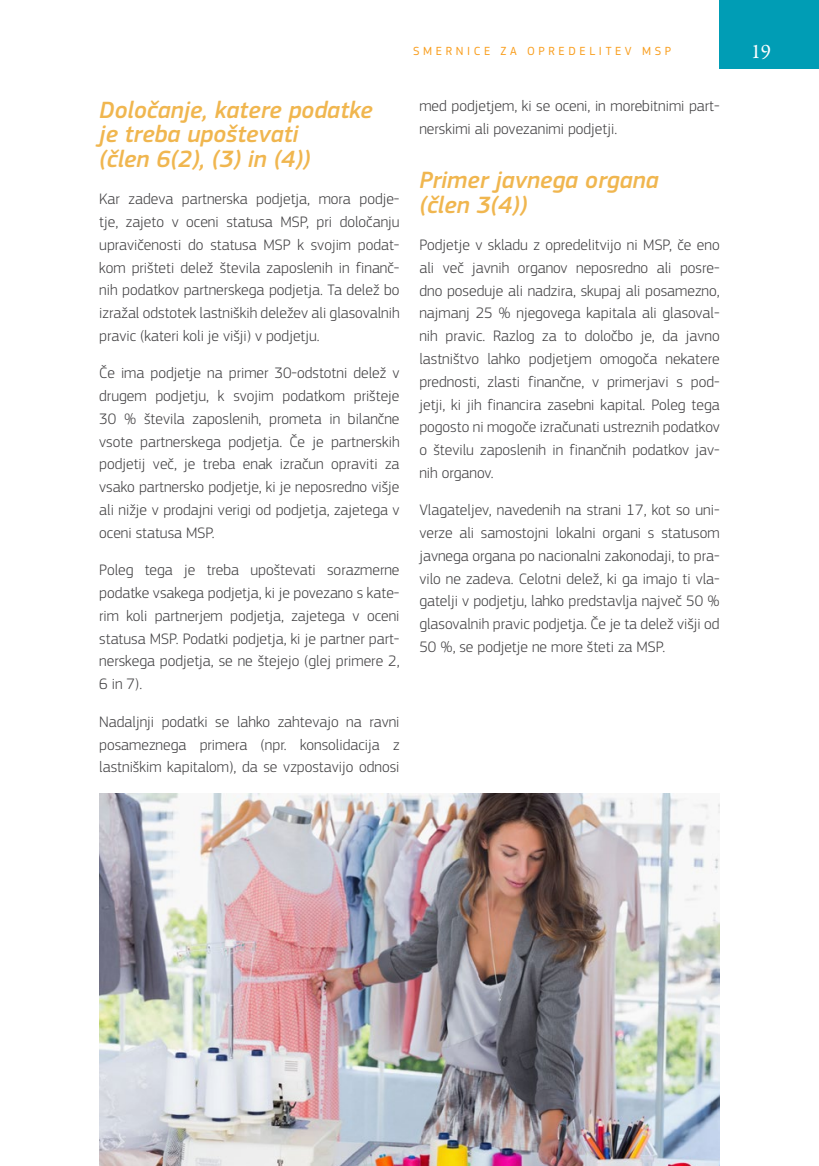
<style>
.page{position:relative;width:819px;height:1166px;background:#fff}
.page>*{position:absolute;margin:0;border:0;box-sizing:border-box;transform-origin:0 0}
.title_2_orange{font:italic 500 24.5px/24.5px "EC Square Sans Pro";color:#f0b64f}
.t1{font:21px "Garamond Premr Pro";color:#fff}
.body{font:300 15.75px/22.8px "EC Square Sans Pro";color:#414042;text-align:justify}
.t2{font:12.25px "EC Square Sans Pro";letter-spacing:.295em;color:#f99d1c}
</style>
<div class="page">
<div style="left:719px;top:0;width:100px;height:68px;background:#009db5"></div>
<img style="left:99px;top:794px;width:620px;height:372px">
<p class="t2" style="left:413px;top:44px;width:33px">SMERNICE</p>
<p class="t2" style="left:500px;top:44px;width:49px">ZA OPREDELITE</p>
<p class="t2" style="left:625px;top:44px;width:48px">V MSP</p>
<h2 class="t1" style="left:750px;top:39px;width:22px">19</h2>
<p class="title_2_orange" style="left:99px;top:98px;width:275px">Določanje, katere podatke je treba upoštevati<br>(člen 6(2), (3) in (4))</p>
<p class="body" style="left:99px;top:188px;width:302px">Kar zadeva partnerska podjetja, mora podje&shy;tje, zajeto v oceni statusa MSP, pri določanju upravičenosti do statusa MSP k svojim podat&shy;kom prišteti delež števila zaposlenih in finanč&shy;nih podatkov partnerskega podjetja. Ta delež bo izražal odstotek lastniških deležev ali glasovalnih pravic (kateri koli je višji) v podjetju.</p>
<p class="body" style="left:99px;top:362px;width:302px">Če ima podjetje na primer 30-odstotni delež v drugem podjetju, k svojim podatkom prišteje 30 % števila zaposlenih, prometa in bilančne vsote partnerskega podjetja. Če je partnerskih podjetij več, je treba enak izračun opraviti za vsako partnersko podjetje, ki je neposredno višje ali nižje v prodajni verigi od podjetja, zajetega v oceni statusa MSP.</p>
<p class="body" style="left:99px;top:559px;width:302px">Poleg tega je treba upoštevati sorazmerne podatke vsakega podjetja, ki je povezano s kate&shy;rim koli partnerjem podjetja, zajetega v oceni statusa MSP. Podatki podjetja, ki je partner part&shy;nerskega podjetja, se ne štejejo (glej primere 2, 6 in 7).</p>
<p class="body" style="left:99px;top:710px;width:302px">Nadaljnji podatki se lahko zahtevajo na ravni posameznega primera (npr. konsolidacija z lastniškim kapitalom), da se vzpostavijo odnosi</p>
<p class="body" style="left:419px;top:94px;width:302px">med podjetjem, ki se oceni, in morebitnimi part&shy;nerskimi ali povezanimi podjetji.</p>
<p class="title_2_orange" style="left:419px;top:168px;width:241px">Primer javnega organa (člen 3(4))</p>
<p class="body" style="left:419px;top:234px;width:302px">Podjetje v skladu z opredelitvijo ni MSP, če eno ali več javnih organov neposredno ali posre&shy;dno poseduje ali nadzira, skupaj ali posamezno, najmanj 25 % njegovega kapitala ali glasoval&shy;nih pravic. Razlog za to določbo je, da javno lastništvo lahko podjetjem omogoča nekatere prednosti, zlasti finančne, v primerjavi s pod&shy;jetji, ki jih financira zasebni kapital. Poleg tega pogosto ni mogoče izračunati ustreznih podatkov o številu zaposlenih in finančnih podatkov jav&shy;nih organov.</p>
<p class="body" style="left:419px;top:499px;width:302px">Vlagateljev, navedenih na strani 17, kot so uni&shy;verze ali samostojni lokalni organi s statusom javnega organa po nacionalni zakonodaji, to pra&shy;vilo ne zadeva. Celotni delež, ki ga imajo ti vla&shy;gatelji v podjetju, lahko predstavlja največ 50 % glasovalnih pravic podjetja. Če je ta delež višji od 50 %, se podjetje ne more šteti za MSP.</p>
</div>
